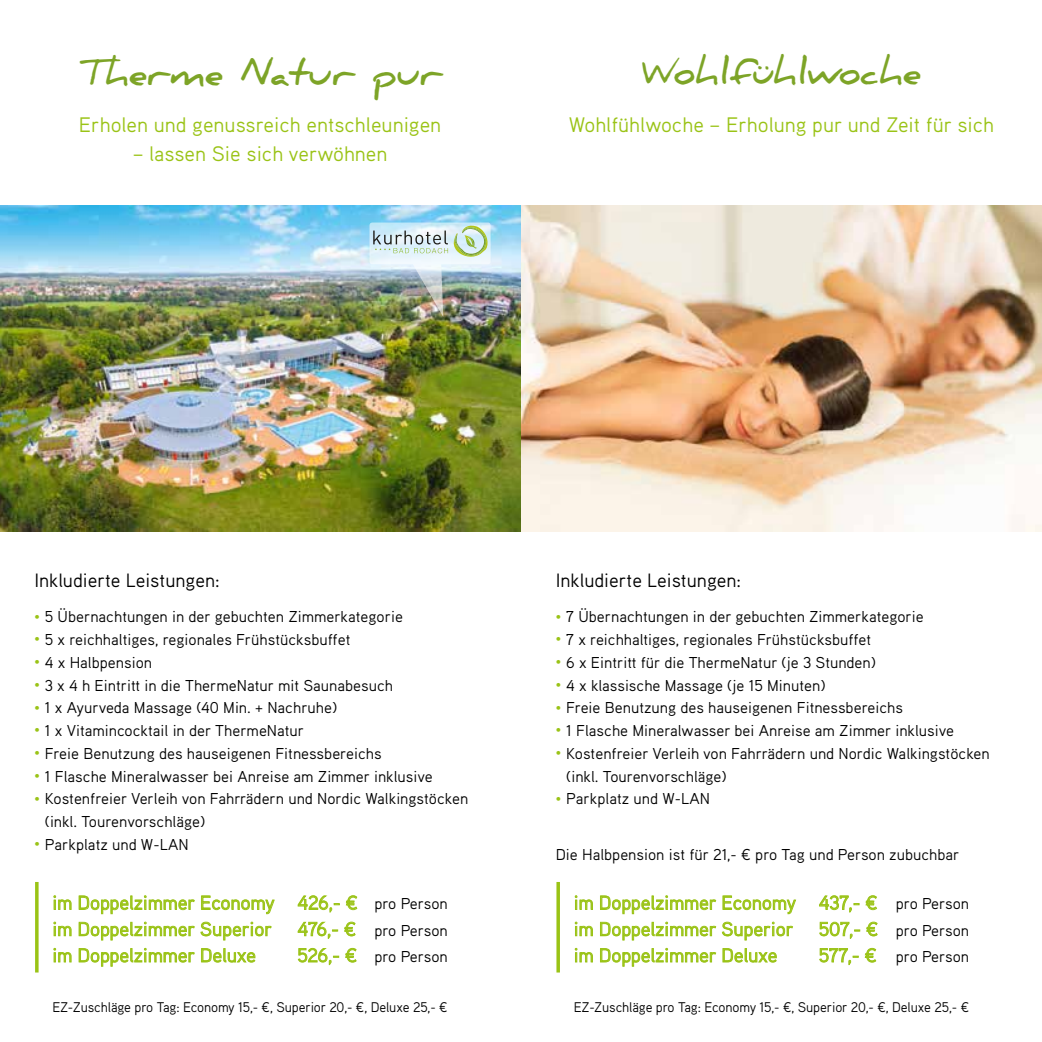
<style>
.page{position:relative;width:1042px;height:1042px;background:#fff}
.page>*{position:absolute;margin:0;border:0;box-sizing:border-box;transform-origin:0 0}
.t1{font:700 35px "Daniel";color:#7da427}
.t2{font:21px "Aaux Pro";color:#9ac316}
.t3{font:19.25px/26.2px "Aaux Pro";color:#9ac316}
.t4{font:19.25px "Aaux Pro";color:#000}
.t5{font:15.75px/22.8px "Aaux Pro";color:#000}
.t6{font:14px "Aaux Pro";letter-spacing:-.01em;color:#000}
.s1{font-size:12.25px;color:#9ac316}
.s2{font-size:15.75px;color:#000}
.s3{font-size:19.25px;color:#9ac316}
</style>
<div class="page">
<svg style="left:53px;top:895px;width:19px;height:15px"></svg>
<svg style="left:79px;top:895px;width:116px;height:19px"></svg>
<svg style="left:201px;top:895px;width:74px;height:19px"></svg>
<svg style="left:298px;top:895px;width:42px;height:17px"></svg>
<svg style="left:346px;top:895px;width:11px;height:15px"></svg>
<svg style="left:53px;top:921px;width:19px;height:15px"></svg>
<svg style="left:79px;top:921px;width:193px;height:19px"></svg>
<svg style="left:298px;top:922px;width:40px;height:17px"></svg>
<svg style="left:344px;top:921px;width:12px;height:15px"></svg>
<svg style="left:53px;top:948px;width:19px;height:14px"></svg>
<svg style="left:79px;top:948px;width:116px;height:19px"></svg>
<svg style="left:201px;top:948px;width:54px;height:14px"></svg>
<svg style="left:298px;top:948px;width:41px;height:17px"></svg>
<svg style="left:345px;top:948px;width:12px;height:14px"></svg>
<svg style="left:35px;top:882px;width:4px;height:90px"></svg>
<img style="left:0;top:206px;width:521px;height:325px">
<img style="left:369px;top:222px;width:121px;height:95px">
<svg style="left:574px;top:895px;width:19px;height:15px"></svg>
<svg style="left:600px;top:895px;width:116px;height:19px"></svg>
<svg style="left:722px;top:895px;width:74px;height:19px"></svg>
<svg style="left:819px;top:895px;width:40px;height:17px"></svg>
<svg style="left:865px;top:895px;width:12px;height:15px"></svg>
<svg style="left:574px;top:921px;width:19px;height:15px"></svg>
<svg style="left:600px;top:921px;width:116px;height:19px"></svg>
<svg style="left:722px;top:921px;width:71px;height:19px"></svg>
<svg style="left:819px;top:921px;width:41px;height:18px"></svg>
<svg style="left:866px;top:921px;width:12px;height:15px"></svg>
<svg style="left:574px;top:948px;width:19px;height:14px"></svg>
<svg style="left:600px;top:948px;width:116px;height:19px"></svg>
<svg style="left:722px;top:948px;width:55px;height:14px"></svg>
<svg style="left:819px;top:948px;width:39px;height:17px"></svg>
<svg style="left:864px;top:948px;width:12px;height:14px"></svg>
<svg style="left:556px;top:882px;width:4px;height:90px"></svg>
<img style="left:521px;top:206px;width:521px;height:325px">
<h1 class="t1" style="left:78px;top:53px;width:366px">Therme Natur pur</h1>
<h2 class="t2" style="left:79px;top:111px;width:364px">Erholen und genussreich entschleunigen</h2>
<h2 class="t2" style="left:133px;top:141px;width:256px">– lassen Sie sich verwöhnen</h2>
<h1 class="t1" style="left:642px;top:52px;width:281px">Wohlfühlwoche</h1>
<h2 class="t2" style="left:569px;top:111px;width:427px">Wohlfühlwoche – Erholung pur und Zeit für sich</h2>
<p class="t4" style="left:34px;top:568px;width:187px">Inkludierte Leistungen:</p>
<p class="t5" style="left:34px;top:605px;width:370px"><span class="s1">•</span> 5 Übernachtungen in der gebuchten Zimmerkategorie</p>
<p class="t5" style="left:34px;top:628px;width:318px"><span class="s1">•</span> 5 x reichhaltiges, regionales Frühstücksbuffet</p>
<p class="t5" style="left:34px;top:650px;width:119px"><span class="s1">•</span> 4 x Halbpension</p>
<p class="t5" style="left:34px;top:673px;width:360px"><span class="s1">•</span> 3 x 4 h Eintritt in die ThermeNatur mit Saunabesuch</p>
<p class="t5" style="left:34px;top:696px;width:304px"><span class="s1">•</span> 1 x Ayurveda Massage (40 Min. + Nachruhe)</p>
<p class="t5" style="left:34px;top:719px;width:271px"><span class="s1">•</span> 1 x Vitamincocktail in der ThermeNatur</p>
<p class="t5" style="left:34px;top:741px;width:349px"><span class="s1">•</span> Freie Benutzung des hauseigenen Fitnessbereichs</p>
<p class="t5" style="left:34px;top:764px;width:400px"><span class="s1">•</span> 1 Flasche Mineralwasser bei Anreise am Zimmer inklusive</p>
<p class="t5" style="left:45px;top:787px;width:425px;text-indent:-10px"><span class="s1">•</span> Kostenfreier Verleih von Fahrrädern und Nordic Walkingstöcken (inkl. Tourenvorschläge)</p>
<p class="t5" style="left:34px;top:832px;width:156px"><span class="s1">•</span> Parkplatz und W-LAN</p>
<p class="t3" style="left:52px;top:889px;width:397px">im Doppelzimmer Economy 426,- ¤ <span class="s2">pro Person </span>im Doppelzimmer Superior</p>
<p class="t5" style="left:297px;top:918px;width:152px"><span class="s3">476,- ¤</span> pro Person</p>
<p class="t3" style="left:52px;top:941px;width:205px">im Doppelzimmer Deluxe</p>
<p class="t5" style="left:297px;top:944px;width:152px"><span class="s3">526,- ¤</span> pro Person</p>
<p class="t6" style="left:52px;top:998px;width:397px">EZ-Zuschläge pro Tag: Economy 15,- ¤, Superior 20,- ¤, Deluxe 25,- ¤</p>
<p class="t4" style="left:556px;top:568px;width:187px">Inkludierte Leistungen:</p>
<p class="t5" style="left:556px;top:605px;width:369px"><span class="s1">•</span> 7 Übernachtungen in der gebuchten Zimmerkategorie</p>
<p class="t5" style="left:556px;top:628px;width:317px"><span class="s1">•</span> 7 x reichhaltiges, regionales Frühstücksbuffet</p>
<p class="t5" style="left:556px;top:650px;width:322px"><span class="s1">•</span> 6 x Eintritt für die ThermeNatur (je 3 Stunden)</p>
<p class="t5" style="left:556px;top:673px;width:271px"><span class="s1">•</span> 4 x klassische Massage (je 15 Minuten)</p>
<p class="t5" style="left:556px;top:696px;width:349px"><span class="s1">•</span> Freie Benutzung des hauseigenen Fitnessbereichs</p>
<p class="t5" style="left:556px;top:719px;width:400px"><span class="s1">•</span> 1 Flasche Mineralwasser bei Anreise am Zimmer inklusive</p>
<p class="t5" style="left:566px;top:741px;width:425px;text-indent:-10px"><span class="s1">•</span> Kostenfreier Verleih von Fahrrädern und Nordic Walkingstöcken (inkl. Tourenvorschläge)</p>
<p class="t5" style="left:556px;top:787px;width:156px"><span class="s1">•</span> Parkplatz und W-LAN</p>
<p class="t5" style="left:556px;top:843px;width:405px">Die Halbpension ist für 21,- ¤ pro Tag und Person zubuchbar</p>
<p class="t3" style="left:574px;top:889px;width:397px">im Doppelzimmer Economy 437,- ¤ <span class="s2">pro Person </span>im Doppelzimmer Superior</p>
<p class="t5" style="left:819px;top:918px;width:152px"><span class="s3">507,- ¤</span> pro Person</p>
<p class="t3" style="left:574px;top:941px;width:205px">im Doppelzimmer Deluxe</p>
<p class="t5" style="left:819px;top:944px;width:152px"><span class="s3">577,- ¤</span> pro Person</p>
<p class="t6" style="left:574px;top:998px;width:397px">EZ-Zuschläge pro Tag: Economy 15,- ¤, Superior 20,- ¤, Deluxe 25,- ¤</p>
</div>
